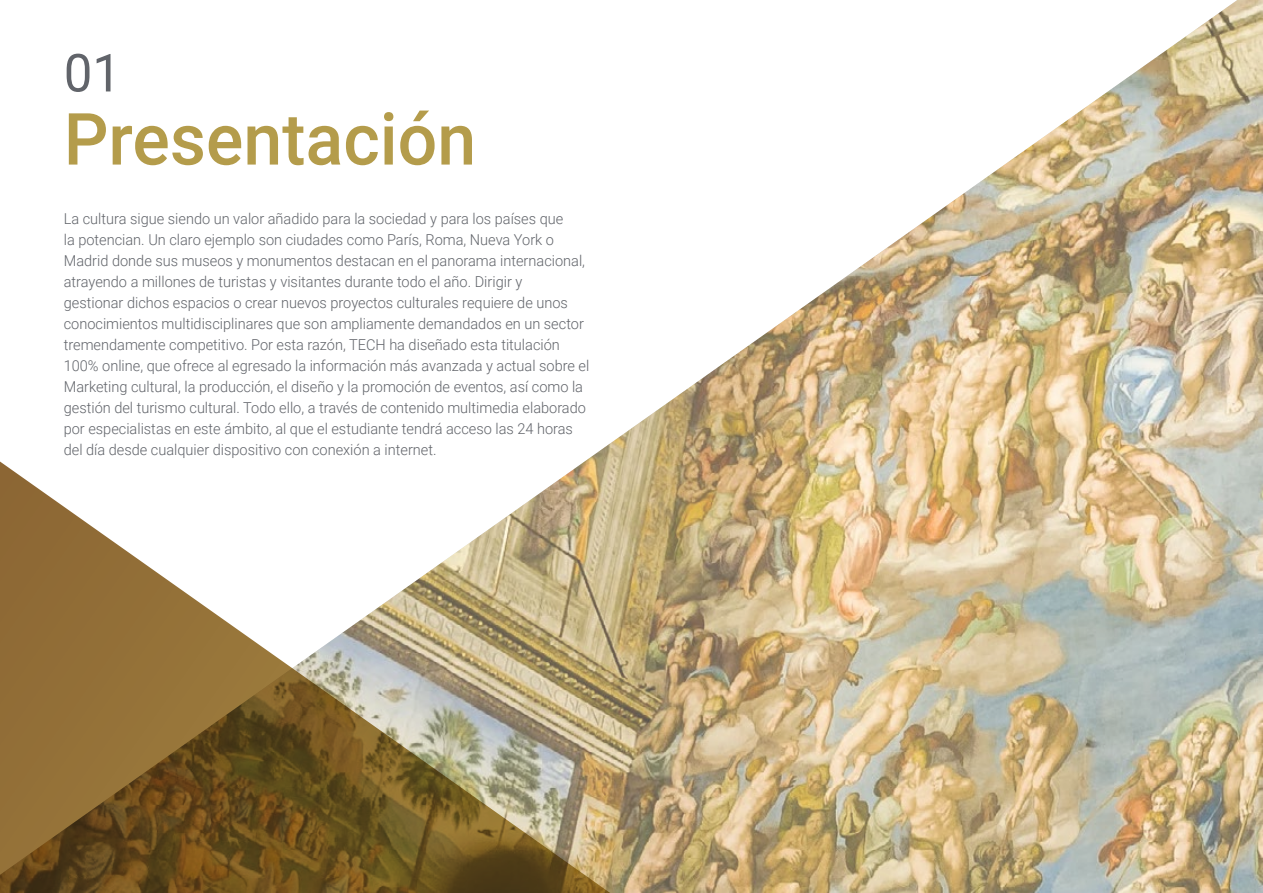
<style>
.page{position:relative;width:1263px;height:893px;background:#fff}
.page>*{position:absolute;margin:0;border:0;box-sizing:border-box;transform-origin:0 0}
.t1{font:500 72px "Roboto";color:#b49c4b}
.t2{font:52.5px "Roboto";color:#61646a}
.t3{font:300 15px/21px "Roboto";color:#61646a}
</style>
<div class="page">
<img style="left:606px;top:0;width:657px;height:893px">
<svg style="left:0;top:446px;width:640px;height:447px"></svg>
<h2 class="t2" style="left:64px;top:36px;width:59px">01</h2>
<h1 class="t1" style="left:64px;top:89px;width:414px">Presentación</h1>
<p class="t3" style="left:64px;top:207px;width:527px">La cultura sigue siendo un valor añadido para la sociedad y para los países que<br>la potencian. Un claro ejemplo son ciudades como París, Roma, Nueva York o Madrid donde sus museos y monumentos destacan en el panorama internacional, atrayendo a millones de turistas y visitantes durante todo el año. Dirigir y<br>gestionar dichos espacios o crear nuevos proyectos culturales requiere de unos conocimientos multidisciplinares que son ampliamente demandados en un sector tremendamente competitivo. Por esta razón, TECH ha diseñado esta titulación 100% online, que ofrece al egresado la información más avanzada y actual sobre el Marketing cultural, la producción, el diseño y la promoción de eventos, así como la gestión del turismo cultural. Todo ello, a través de contenido multimedia elaborado por especialistas en este ámbito, al que el estudiante tendrá acceso las 24 horas del día desde cualquier dispositivo con conexión a internet.</p>
</div>
